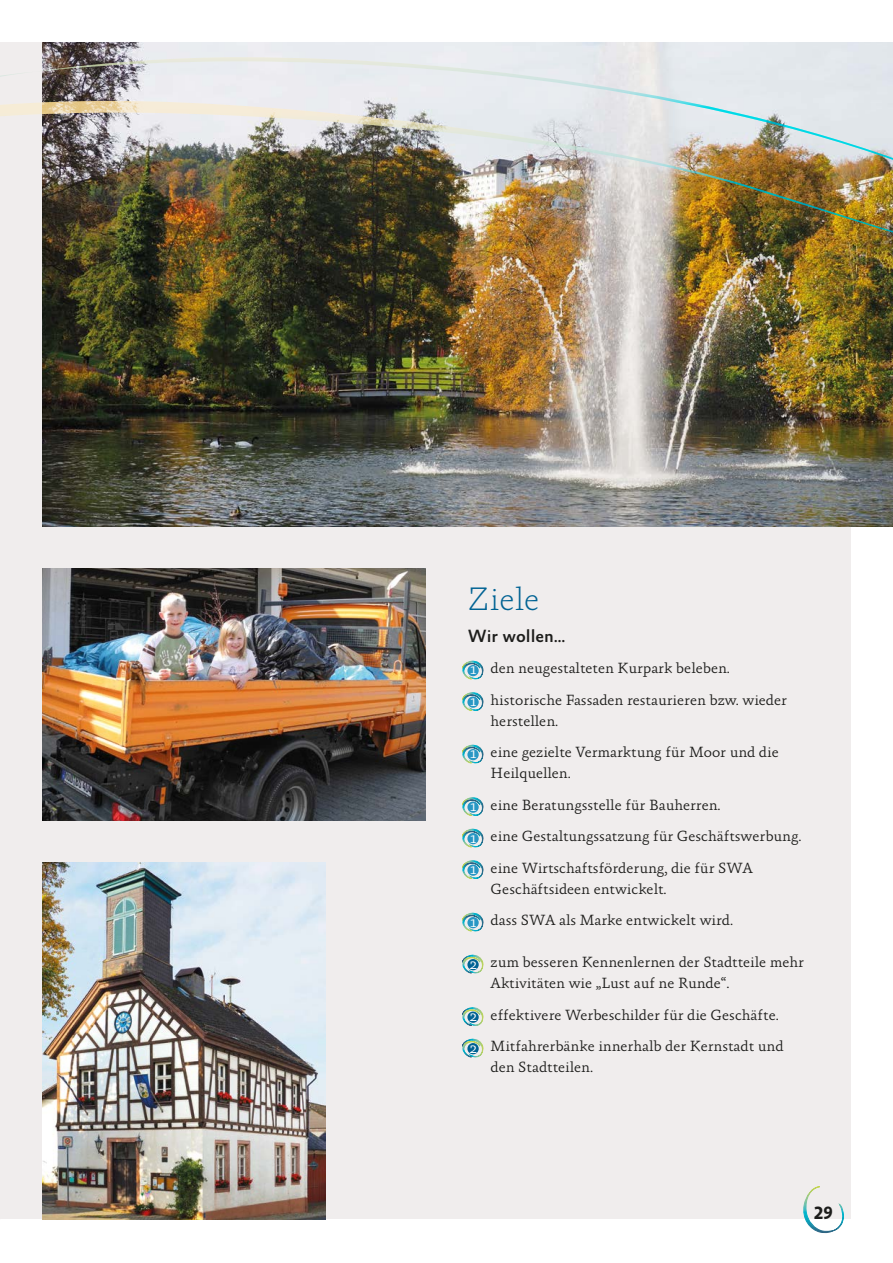
<style>
.page{position:relative;width:893px;height:1263px;background:#fff}
.page>*{position:absolute;margin:0;border:0;box-sizing:border-box;transform-origin:0 0}
.t1{font:100 33px "Absara TF";color:#006293}
.t2{font:500 18px "Absara Sans TF";color:#1d1d1b}
.t3{font:700 18px "Absara Sans TF";color:#1d1d1b}
.t4{font:300 15px/31.5px "Absara";color:#1d1d1b}
.s1{color:#fff}
</style>
<div class="page">
<div style="left:0;top:43px;width:850px;height:1176px;background:#f0eded"></div>
<img style="left:43px;top:43px;width:850px;height:483px">
<img style="left:43px;top:568px;width:382px;height:252px">
<img style="left:43px;top:862px;width:283px;height:357px">
<svg style="left:462px;top:660px;width:22px;height:19px"></svg>
<div style="left:467px;top:665px;width:12px;height:11px;background:#2897c4;border-radius:50%"></div>
<svg style="left:462px;top:692px;width:22px;height:19px"></svg>
<div style="left:467px;top:696px;width:12px;height:12px;background:#2897c4;border-radius:50%"></div>
<svg style="left:462px;top:744px;width:22px;height:19px"></svg>
<div style="left:467px;top:749px;width:12px;height:11px;background:#2897c4;border-radius:50%"></div>
<svg style="left:462px;top:797px;width:22px;height:19px"></svg>
<div style="left:467px;top:801px;width:12px;height:12px;background:#2897c4;border-radius:50%"></div>
<svg style="left:462px;top:828px;width:22px;height:19px"></svg>
<div style="left:467px;top:833px;width:12px;height:11px;background:#2897c4;border-radius:50%"></div>
<svg style="left:462px;top:860px;width:22px;height:19px"></svg>
<div style="left:467px;top:864px;width:12px;height:12px;background:#2897c4;border-radius:50%"></div>
<svg style="left:462px;top:912px;width:22px;height:19px"></svg>
<div style="left:467px;top:917px;width:12px;height:11px;background:#2897c4;border-radius:50%"></div>
<svg style="left:462px;top:954px;width:22px;height:19px"></svg>
<div style="left:467px;top:959px;width:12px;height:11px;background:#006293;border-radius:50%"></div>
<svg style="left:462px;top:1007px;width:22px;height:19px"></svg>
<div style="left:467px;top:1011px;width:12px;height:12px;background:#006293;border-radius:50%"></div>
<svg style="left:462px;top:1038px;width:22px;height:19px"></svg>
<div style="left:467px;top:1043px;width:12px;height:11px;background:#006293;border-radius:50%"></div>
<img style="left:0;top:57px;width:893px;height:427px">
<svg style="left:803px;top:1186px;width:41px;height:48px"></svg>
<h1 class="t1" style="left:468px;top:580px;width:73px">Ziele</h1>
<p class="t2" style="left:468px;top:626px;width:99px">Wir wollen…</p>
<p class="t4" style="left:470px;top:653px;width:319px"><span class="s1">1</span> den neugestalteten Kurpark beleben.<br><span class="s1">1</span> historische Fassaden restaurieren bzw. wieder</p>
<p class="t4" style="left:470px;top:705px;width:311px;text-indent:21px">herstellen.<br><span class="s1">1</span> eine gezielte Vermarktung für Moor und die</p>
<p class="t4" style="left:470px;top:758px;width:334px;text-indent:21px">Heilquellen.<br><span class="s1">1</span> eine Beratungsstelle für Bauherren.<br><span class="s1">1</span> eine Gestaltungssatzung für Geschäftswerbung.<br><span class="s1">1</span> eine Wirtschaftsförderung, die für SWA</p>
<p class="t4" style="left:470px;top:873px;width:265px;text-indent:21px">Geschäftsideen entwickelt.<br><span class="s1">1</span> dass SWA als Marke entwickelt wird.</p>
<p class="t4" style="left:491px;top:952px;width:315px;line-height:21px;text-indent:-21px"><span class="s1">2</span> zum besseren Kennenlernen der Stadtteile mehr<br>Aktivitäten wie „Lust auf ne Runde“.</p>
<p class="t4" style="left:470px;top:999px;width:315px"><span class="s1">2</span> effektivere Werbeschilder für die Geschäfte.<br><span class="s1">2</span> Mitfahrerbänke innerhalb der Kernstadt und</p>
<p class="t4" style="left:491px;top:1052px;width:104px">den Stadtteilen.</p>
<p class="t3" style="left:814px;top:1204px;width:20px">29</p>
</div>
